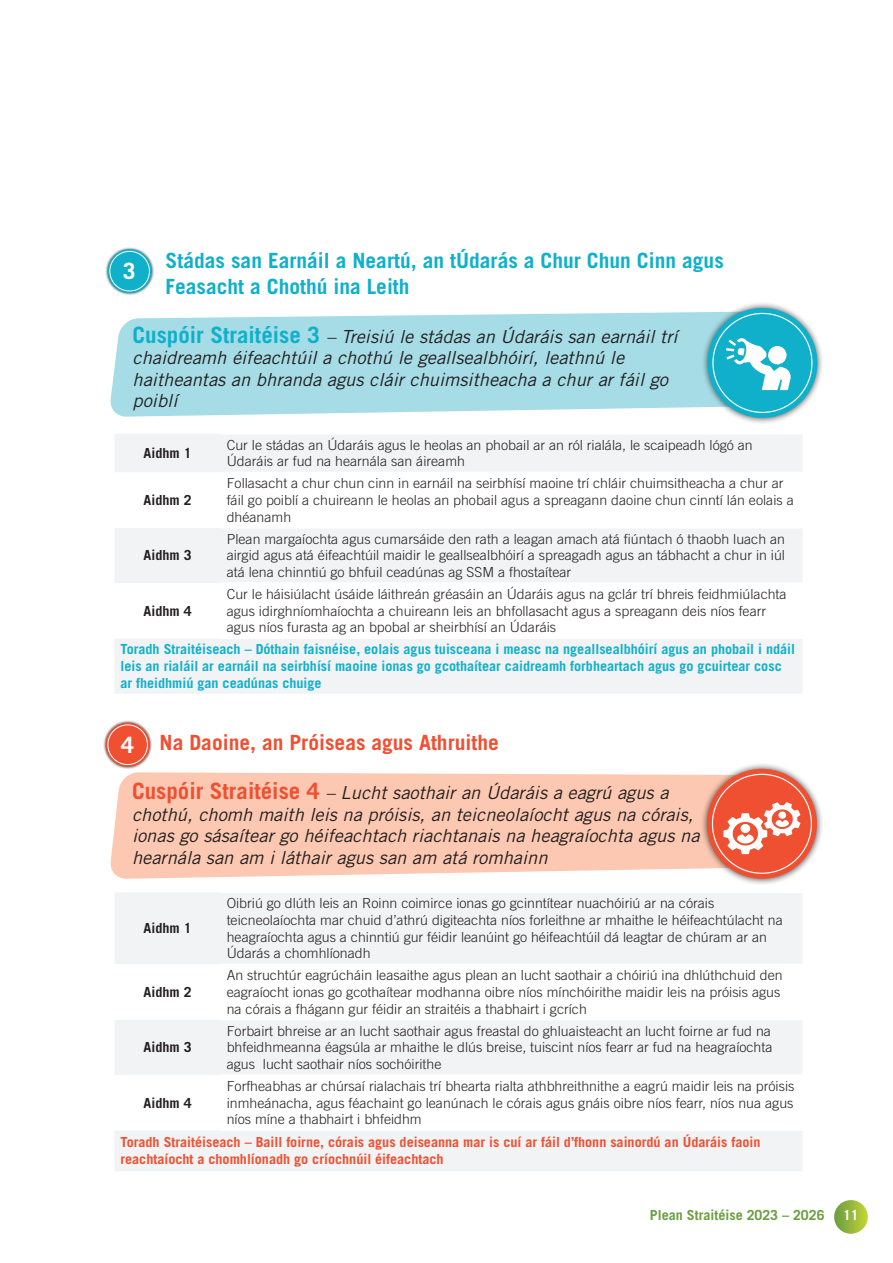
<style>
.page{position:relative;width:893px;height:1263px;background:#fff}
.page>*{position:absolute;margin:0;border:0;box-sizing:border-box;transform-origin:0 0}
.t1{font:700 22.5px "Trade Gothic LT Std";color:#fff}
.t2{font:700 21px/25.2px "Trade Gothic LT Std";color:#10b0cb}
.t3{font:700 21px "Trade Gothic LT Std";color:#ef5032}
.t4{font:italic 18px/21.6px "Trade Gothic LT Std";color:#231f20}
.t5{font:300 13.8px/16.6px "Trade Gothic LT Std";color:#231f20}
.t6{font:700 13.8px/16.6px "Trade Gothic LT Std";color:#10b0cb}
.t7{font:700 13.8px/16.6px "Trade Gothic LT Std";color:#ef5032}
.t8{font:700 13.8px "Trade Gothic LT Std";color:#231f20}
.t9{font:700 13.8px "Trade Gothic LT Std";color:#6b9e41}
.t10{font:700 13.8px "Trade Gothic LT Std";color:#fff}
.s1{font-weight:700;font-style:normal;font-size:22.5px;color:#10b0cb}
.s2{font-size:22.5px;color:#fff}
.s3{font-weight:700;font-style:normal;font-size:22.5px;color:#ef5032}
</style>
<div class="page">
<svg style="left:110px;top:312px;width:591px;height:105px;background:#addfe8"></svg>
<svg style="left:110px;top:772px;width:590px;height:107px;background:#fcccb6"></svg>
<div style="left:115px;top:434px;width:687px;height:259px;background:#f2f3f4"></div>
<svg style="left:115px;top:472px;width:687px;height:166px"></svg>
<hr style="left:221px;top:472px;width:583px;height:1px;background:#fff">
<hr style="left:221px;top:527px;width:583px;height:1px;background:#fff">
<hr style="left:221px;top:582px;width:583px;height:2px;background:#fff">
<hr style="left:221px;top:638px;width:583px;height:1px;background:#fff">
<div style="left:115px;top:893px;width:687px;height:278px;background:#f2f3f4"></div>
<svg style="left:115px;top:964px;width:687px;height:166px"></svg>
<hr style="left:221px;top:963px;width:583px;height:2px;background:#fff">
<hr style="left:221px;top:1019px;width:583px;height:1px;background:#fff">
<hr style="left:221px;top:1074px;width:583px;height:2px;background:#fff">
<hr style="left:221px;top:1129px;width:583px;height:2px;background:#fff">
<div style="left:105px;top:247px;width:49px;height:48px;background:#231f20;opacity:.75"></div>
<svg style="left:108px;top:249px;width:44px;height:44px"></svg>
<div style="left:103px;top:720px;width:49px;height:49px;background:#231f20;opacity:.75"></div>
<svg style="left:106px;top:723px;width:44px;height:44px"></svg>
<div style="left:110px;top:251px;width:39px;height:40px;background:#10b0cb;border-radius:50%"></div>
<div style="left:110px;top:251px;width:40px;height:40px;border:1px solid #fff;border-radius:50%"></div>
<div style="left:108px;top:725px;width:39px;height:39px;background:#ef5032;border-radius:50%"></div>
<div style="left:108px;top:725px;width:40px;height:40px;border:1px solid #fff;border-radius:50%"></div>
<div style="left:701px;top:301px;width:123px;height:123px;background:#231f20;opacity:.75"></div>
<div style="left:707px;top:308px;width:110px;height:110px;background:#10b0cb;border-radius:50%"></div>
<div style="left:700px;top:762px;width:123px;height:123px;background:#231f20;opacity:.75"></div>
<div style="left:707px;top:769px;width:110px;height:110px;background:#ef5032;border-radius:50%"></div>
<svg style="left:723px;top:802px;width:77px;height:52px"></svg>
<div style="left:740px;top:824px;width:10px;height:9px;background:#fff;border-radius:50%"></div>
<svg style="left:726px;top:338px;width:65px;height:52px"></svg>
<svg style="left:834px;top:1200px;width:34px;height:34px"></svg>
<h1 class="t1" style="left:123px;top:257px;width:14px">3</h1>
<h2 class="t2" style="left:166px;top:248px;width:560px">Stádas san Earnáil a Neartú, an tÚdarás a Chur Chun Cinn agus<br>Feasacht a Chothú ina Leith</h2>
<h3 class="t4" style="left:133px;top:326px;width:546px"><span class="s1">Cuspóir Straitéise 3</span> – Treisiú le stádas an Údaráis san earnáil trí chaidreamh éifeachtúil a chothú le geallsealbhóirí, leathnú le haitheantas an bhranda agus cláir chuimsitheacha a chur ar fáil go poiblí</h3>
<p class="t8" style="left:144px;top:445px;width:49px">Aidhm 1</p>
<p class="t5" style="left:227px;top:436px;width:528px">Cur le stádas an Údaráis agus le heolas an phobail ar an ról rialála, le scaipeadh lógó an<br>Údaráis ar fud na hearnála san áireamh</p>
<p class="t8" style="left:144px;top:492px;width:49px">Aidhm 2</p>
<p class="t5" style="left:227px;top:475px;width:569px">Follasacht a chur chun cinn in earnáil na seirbhísí maoine trí chláir chuimsitheacha a chur ar fáil go poiblí a chuireann le heolas an phobail agus a spreagann daoine chun cinntí lán eolais a dhéanamh</p>
<p class="t8" style="left:144px;top:547px;width:49px">Aidhm 3</p>
<p class="t5" style="left:227px;top:530px;width:560px;text-align:justify">Plean margaíochta agus cumarsáide den rath a leagan amach atá fiúntach ó thaobh luach an airgid agus atá éifeachtúil maidir le geallsealbhóirí a spreagadh agus an tábhacht a chur in iúl atá lena chinntiú go bhfuil ceadúnas ag SSM a fhostaítear</p>
<p class="t5" style="left:227px;top:586px;width:561px">Cur le háisiúlacht úsáide láithreán gréasáin an Údaráis agus na gclár trí bhreis feidhmiúlachta agus idirghníomhaíochta a chuireann leis an bhfollasacht agus a spreagann deis níos fearr agus níos furasta ag an bpobal ar sheirbhísí an Údaráis</p>
<p class="t6" style="left:120px;top:641px;width:676px">Toradh Straitéiseach – Dóthain faisnéise, eolais agus tuisceana i measc na ngeallsealbhóirí agus an phobail i ndáil leis an rialáil ar earnáil na seirbhísí maoine ionas go gcothaítear caidreamh forbheartach agus go gcuirtear cosc ar fheidhmiú gan ceadúnas chuige</p>
<p class="t8" style="left:144px;top:602px;width:49px">Aidhm 4</p>
<h2 class="t3" style="left:121px;top:729px;width:379px"><span class="s2">4</span> Na Daoine, an Próiseas agus Athruithe</h2>
<p class="t4" style="left:132px;top:782px;width:569px"><span class="s3">Cuspóir Straitéise 4</span> – Lucht saothair an Údaráis a eagrú agus a chothú, chomh maith leis na próisis, an teicneolaíocht agus na córais, ionas go sásaítear go héifeachtach riachtanais na heagraíochta agus na hearnála san am i láthair agus san am atá romhainn</p>
<p class="t8" style="left:144px;top:920px;width:49px">Aidhm 1</p>
<p class="t8" style="left:144px;top:984px;width:49px">Aidhm 2</p>
<p class="t8" style="left:144px;top:1039px;width:49px">Aidhm 3</p>
<p class="t5" style="left:227px;top:895px;width:557px">Oibriú go dlúth leis an Roinn coimirce ionas go gcinntítear nuachóiriú ar na córais teicneolaíochta mar chuid d’athrú digiteachta níos forleithne ar mhaithe le héifeachtúlacht na heagraíochta agus a chinntiú gur féidir leanúint go héifeachtúil dá leagtar de chúram ar an Údarás a chomhlíonadh</p>
<p class="t5" style="left:227px;top:967px;width:558px">An struchtúr eagrúcháin leasaithe agus plean an lucht saothair a chóiriú ina dhlúthchuid den eagraíocht ionas go gcothaítear modhanna oibre níos mínchóirithe maidir leis na próisis agus na córais a fhágann gur féidir an straitéis a thabhairt i gcrích</p>
<p class="t5" style="left:227px;top:1022px;width:547px;text-align:justify">Forbairt bhreise ar an lucht saothair agus freastal do ghluaisteacht an lucht foirne ar fud na bhfeidhmeanna éagsúla ar mhaithe le dlús breise, tuiscint níos fearr ar fud na heagraíochta agus lucht saothair níos sochóirithe</p>
<p class="t5" style="left:227px;top:1077px;width:569px;text-align:justify">Forfheabhas ar chúrsaí rialachais trí bhearta rialta athbhreithnithe a eagrú maidir leis na próisis inmheánacha, agus féachaint go leanúnach le córais agus gnáis oibre níos fearr, níos nua agus níos míne a thabhairt i bhfeidhm</p>
<p class="t7" style="left:120px;top:1134px;width:642px">Toradh Straitéiseach – Baill foirne, córais agus deiseanna mar is cuí ar fáil d’fhonn sainordú an Údaráis faoin reachtaíocht a chomhlíonadh go críochnúil éifeachtach</p>
<p class="t8" style="left:144px;top:1094px;width:49px">Aidhm 4</p>
<p class="t9" style="left:650px;top:1207px;width:176px">Plean Straitéise 2023 – 2026</p>
<p class="t10" style="left:843px;top:1207px;width:17px">11</p>
</div>
